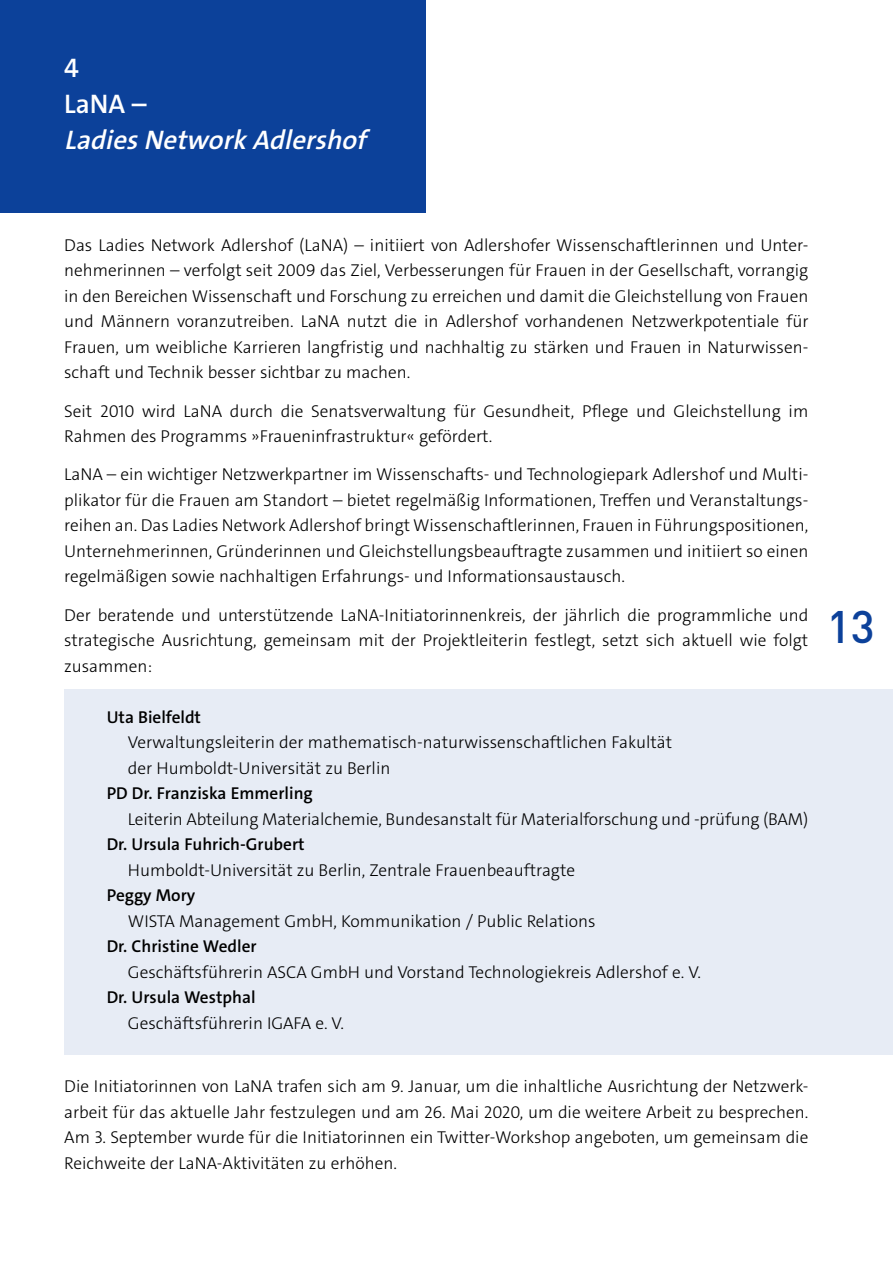
<style>
.page{position:relative;width:893px;height:1263px;background:#fff}
.page>*{position:absolute;margin:0;border:0;box-sizing:border-box;transform-origin:0 0}
.t1{font:500 45px "DINOT";color:#0c419a}
.t2{font:italic 600 27px "The Sans C4 s";color:#fff}
.t3{font:600 27px/36px "The Sans C4 s";color:#fff}
.t4{font:300 17.25px/25.5px "The Sans C4 s";color:#000;text-align:justify}
.t5{font:600 17.25px "The Sans C4 s";color:#000}
</style>
<div class="page">
<div style="left:64px;top:689px;width:829px;height:365px;background:#e7ecf5"></div>
<div style="left:0;top:0;width:426px;height:212px;background:#0c419a"></div>
<h2 class="t3" style="left:64px;top:52px;width:84px">4<br>LaNA –</h2>
<h2 class="t2" style="left:64px;top:129px;width:303px">Ladies Network Adlershof</h2>
<p class="t4" style="left:64px;top:234px;width:746px">Das Ladies Network Adlershof (LaNA) – initiiert von Adlershofer Wissenschaftlerinnen und Unter&shy;nehmerinnen – verfolgt seit 2009 das Ziel, Verbesserungen für Frauen in der Gesellschaft, vorrangig in den Bereichen Wissenschaft und Forschung zu erreichen und damit die Gleichstellung von Frauen und Männern voranzutreiben. LaNA nutzt die in Adlershof vorhandenen Netzwerkpotentiale für Frauen, um weibliche Karrieren langfristig und nachhaltig zu stärken und Frauen in Naturwissen&shy;schaft und Technik besser sichtbar zu machen.</p>
<p class="t4" style="left:64px;top:400px;width:746px">Seit 2010 wird LaNA durch die Senatsverwaltung für Gesundheit, Pflege und Gleichstellung im<br>Rahmen des Programms »Fraueninfrastruktur« gefördert.</p>
<p class="t4" style="left:64px;top:463px;width:746px">LaNA – ein wichtiger Netzwerkpartner im Wissenschafts- und Technologiepark Adlershof und Multi&shy;plikator für die Frauen am Standort – bietet regelmäßig Informationen, Treffen und Veranstaltungs&shy;reihen an. Das Ladies Network Adlershof bringt Wissenschaftlerinnen, Frauen in Führungspositionen, Unternehmerinnen, Gründerinnen und Gleichstellungsbeauftragte zusammen und initiiert so einen regelmäßigen sowie nachhaltigen Erfahrungs- und Informationsaustausch.</p>
<p class="t4" style="left:64px;top:604px;width:746px">Der beratende und unterstützende LaNA-Initiatorinnenkreis, der jährlich die programmliche und strategische Ausrichtung, gemeinsam mit der Projektleiterin festlegt, setzt sich aktuell wie folgt zusammen:</p>
<p class="t5" style="left:107px;top:710px;width:96px">Uta Bielfeldt</p>
<p class="t4" style="left:128px;top:731px;width:546px">Verwaltungsleiterin der mathematisch-naturwissenschaftlichen Fakultät der Humboldt-Universität zu Berlin</p>
<p class="t5" style="left:107px;top:787px;width:208px">PD Dr. Franziska Emmerling</p>
<p class="t4" style="left:128px;top:808px;width:682px">Leiterin Abteilung Materialchemie, Bundesanstalt für Materialforschung und -prüfung (BAM)</p>
<p class="t5" style="left:107px;top:838px;width:199px">Dr. Ursula Fuhrich-Grubert</p>
<p class="t4" style="left:128px;top:859px;width:449px">Humboldt-Universität zu Berlin, Zentrale Frauenbeauftragte</p>
<p class="t5" style="left:107px;top:889px;width:90px">Peggy Mory</p>
<p class="t4" style="left:128px;top:910px;width:469px">WISTA Management GmbH, Kommunikation / Public Relations</p>
<p class="t5" style="left:107px;top:940px;width:151px">Dr. Christine Wedler</p>
<p class="t4" style="left:128px;top:961px;width:574px">Geschäftsführerin ASCA GmbH und Vorstand Technologiekreis Adlershof e. V.</p>
<p class="t5" style="left:107px;top:991px;width:150px">Dr. Ursula Westphal</p>
<p class="t4" style="left:128px;top:1012px;width:218px">Geschäftsführerin IGAFA e. V.</p>
<p class="t4" style="left:64px;top:1075px;width:746px">Die Initiatorinnen von LaNA trafen sich am 9. Januar, um die inhaltliche Ausrichtung der Netzwerk&shy;arbeit für das aktuelle Jahr festzulegen und am 26. Mai 2020, um die weitere Arbeit zu besprechen.<br>Am 3. September wurde für die Initiatorinnen ein Twitter-Workshop angeboten, um gemeinsam die Reichweite der LaNA-Aktivitäten zu erhöhen.</p>
<h1 class="t1" style="left:827px;top:611px;width:49px">13</h1>
</div>
